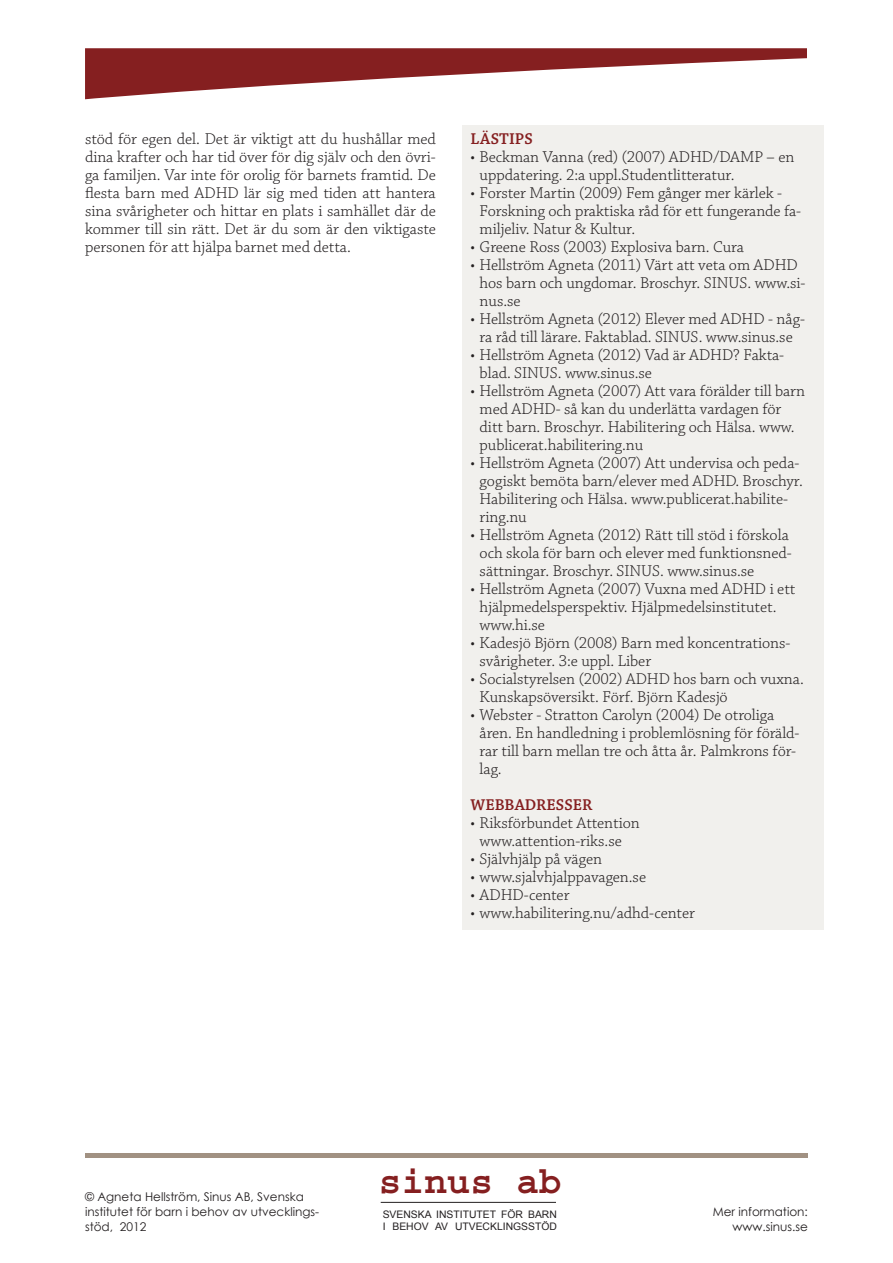
<style>
.page{position:relative;width:893px;height:1263px;background:#fff}
.page>*{position:absolute;margin:0;border:0;box-sizing:border-box;transform-origin:0 0}
.t1{font:700 38.25px "Courier Std";color:#851f20}
.fakta{font:300 16.5px/18px "Chaparral Pro";letter-spacing:-.005em;color:#231f20}
.bröd_utan{font:300 16.5px/18px "Chaparral Pro";letter-spacing:-.005em;color:#231f20;text-align:justify}
.fakta_rubrik{font:600 16.5px "Chaparral Pro";letter-spacing:.01em;color:#851f20}
.innehåll{font:12px/15px "Century Gothic";color:#231f20}
.t2{font:10.35px "Arial";color:#231f20}
</style>
<div class="page">
<div style="left:462px;top:126px;width:361px;height:804px;background:#f1f0ed"></div>
<svg style="left:85px;top:48px;width:722px;height:51px"></svg>
<hr style="left:381px;top:1202px;width:175px;height:1px;background:#231f20">
<hr style="left:85px;top:1154px;width:723px;height:4px;background:#a19182">
<p class="bröd_utan" style="left:85px;top:131px;width:352px">stöd för egen del. Det är viktigt att du hushållar med dina krafter och har tid över för dig själv och den övri&shy;ga familjen. Var inte för orolig för barnets framtid. De flesta barn med ADHD lär sig med tiden att hantera sina svårigheter och hittar en plats i samhället där de kommer till sin rätt. Det är du som är den viktigaste personen för att hjälpa barnet med detta.</p>
<p class="fakta_rubrik" style="left:471px;top:129px;width:62px">LÄSTIPS</p>
<p class="fakta" style="left:480px;top:149px;width:316px;text-indent:-9px">• Beckman Vanna (red) (2007) ADHD/DAMP – en uppdatering. 2:a uppl.Studentlitteratur.</p>
<p class="fakta" style="left:480px;top:185px;width:323px;text-indent:-9px">• Forster Martin (2009) Fem gånger mer kärlek -<br>Forskning och praktiska råd för ett fungerande fa&shy;miljeliv. Natur &amp; Kultur.</p>
<p class="fakta" style="left:471px;top:239px;width:275px">• Greene Ross (2003) Explosiva barn. Cura</p>
<p class="fakta" style="left:480px;top:257px;width:327px;text-indent:-9px">• Hellström Agneta (2011) Värt att veta om ADHD hos barn och ungdomar. Broschyr. SINUS. www.si&shy;nus.se</p>
<p class="fakta" style="left:471px;top:311px;width:336px;text-align:center">• Hellström Agneta (2012) Elever med ADHD - någ&shy;ra råd till lärare. Faktablad. SINUS. www.sinus.se</p>
<p class="fakta" style="left:480px;top:347px;width:306px;text-indent:-9px">• Hellström Agneta (2012) Vad är ADHD? Fakta&shy;blad. SINUS. www.sinus.se</p>
<p class="fakta" style="left:480px;top:383px;width:327px;text-indent:-9px">• Hellström Agneta (2007) Att vara förälder till barn med ADHD- så kan du underlätta vardagen för ditt barn. Broschyr. Habilitering och Hälsa. www. publicerat.habilitering.nu</p>
<p class="fakta" style="left:480px;top:455px;width:325px;text-indent:-9px">• Hellström Agneta (2007) Att undervisa och peda&shy;gogiskt bemöta barn/elever med ADHD. Broschyr.<br>Habilitering och Hälsa. www.publicerat.habilite&shy;ring.nu</p>
<p class="fakta" style="left:480px;top:527px;width:314px;text-indent:-9px">• Hellström Agneta (2012) Rätt till stöd i förskola och skola för barn och elever med funktionsned&shy;sättningar. Broschyr. SINUS. www.sinus.se</p>
<p class="fakta" style="left:480px;top:581px;width:317px;text-indent:-9px">• Hellström Agneta (2007) Vuxna med ADHD i ett hjälpmedelsperspektiv. Hjälpmedelsinstitutet. www.hi.se</p>
<p class="fakta" style="left:480px;top:635px;width:312px;text-indent:-9px">• Kadesjö Björn (2008) Barn med koncentrations&shy;svårigheter. 3:e uppl. Liber</p>
<p class="fakta" style="left:480px;top:671px;width:326px;text-indent:-9px">• Socialstyrelsen (2002) ADHD hos barn och vuxna.<br>Kunskapsöversikt. Förf. Björn Kadesjö</p>
<p class="fakta" style="left:480px;top:707px;width:321px;text-indent:-9px">• Webster - Stratton Carolyn (2004) De otroliga åren. En handledning i problemlösning för föräld&shy;rar till barn mellan tre och åtta år. Palmkrons för&shy;lag.</p>
<p class="fakta_rubrik" style="left:471px;top:795px;width:36px">WEBBAD</p>
<p class="fakta_rubrik" style="left:536px;top:795px;width:58px">RESSER</p>
<p class="fakta" style="left:471px;top:815px;width:171px;text-align:center">• Riksförbundet Attention www.attention-riks.se</p>
<p class="fakta" style="left:471px;top:851px;width:133px">• Självhjälp på vägen</p>
<p class="fakta" style="left:471px;top:869px;width:177px">• www.sjalvhjalppavagen.se</p>
<p class="fakta" style="left:471px;top:887px;width:100px">• ADHD-center</p>
<p class="fakta" style="left:471px;top:905px;width:226px">• www.habilitering.nu/adhd-center</p>
<p class="innehåll" style="left:85px;top:1189px;width:220px">© Agneta Hellström, Sinus AB, Svenska</p>
<p class="innehåll" style="left:85px;top:1204px;width:236px">institutet för barn i behov av utvecklings&shy;stöd, 2012</p>
<p class="t1" style="left:378px;top:1161px;width:185px">sinus ab</p>
<p class="t2" style="left:383px;top:1207px;width:176px">SVENSKA INSTITUTET FÖR BARN</p>
<p class="t2" style="left:383px;top:1220px;width:176px">I BEHOV AV UTVECKLINGSSTÖD</p>
<p class="innehåll" style="left:713px;top:1204px;width:97px">Mer information:</p>
<p class="innehåll" style="left:733px;top:1219px;width:77px">www.sinus.se</p>
</div>
